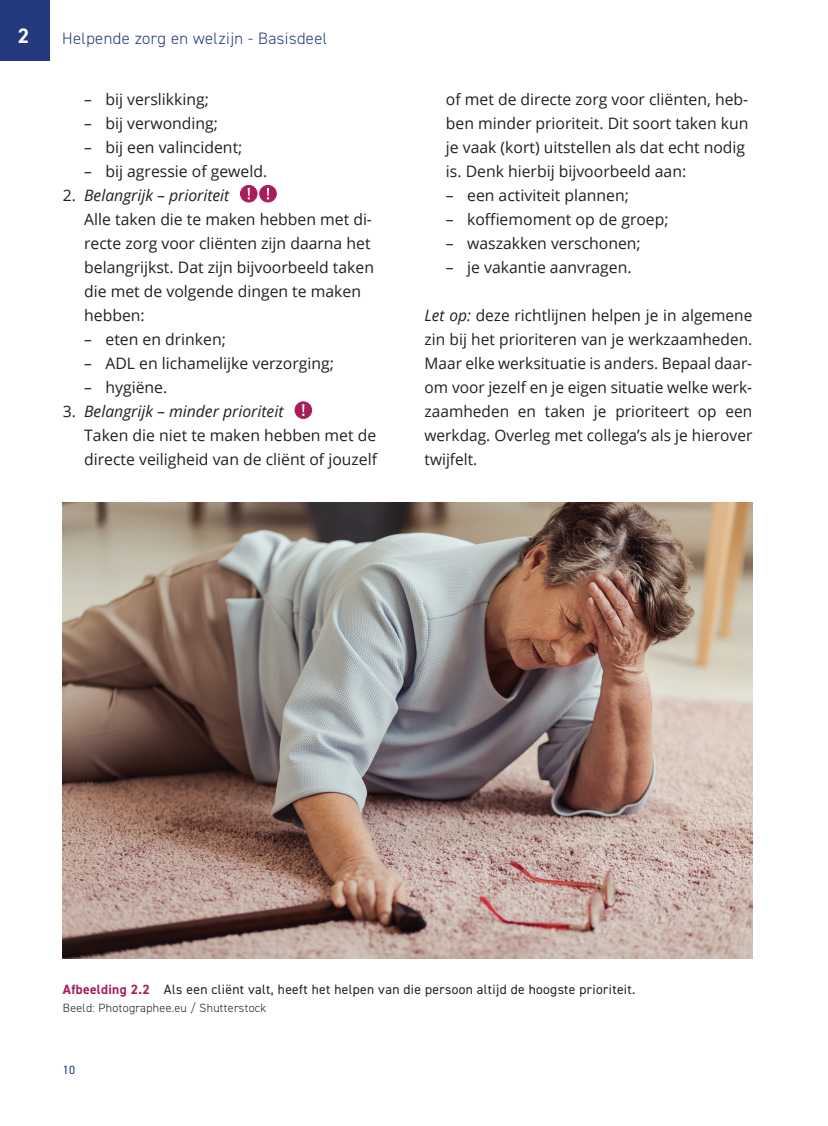
<style>
.page{position:relative;width:828px;height:1126px;background:#fff}
.page>*{position:absolute;margin:0;border:0;box-sizing:border-box;transform-origin:0 0}
.t1{font:700 21px "DIN2014";color:#fff}
.t2{font:300 16.5px "DIN2014";letter-spacing:.025em;color:#253a7e}
.t3{font:15.75px/24px "Open Sans";color:#231f20}
.t4{font:13.5px "DIN2014";letter-spacing:.025em;color:#231f20}
.t5{font:300 12px "DIN2014";letter-spacing:.025em;color:#231f20}
.t6{font:12px "DIN2014";color:#253a7e}
.s1{font-style:italic}
.s2{font-weight:700;color:#a91d5c}
</style>
<div class="page">
<div style="left:0;top:0;width:50px;height:61px;background:#253a7e"></div>
<img style="left:62px;top:502px;width:690px;height:456px">
<div style="left:240px;top:185px;width:17px;height:17px;background:#a91d5c;border-radius:50%"></div>
<div style="left:240px;top:185px;width:17px;height:17px;border:1px solid #a91d5c;border-radius:50%"></div>
<svg style="left:247px;top:188px;width:3px;height:11px"></svg>
<div style="left:260px;top:185px;width:16px;height:17px;background:#a91d5c;border-radius:50%"></div>
<div style="left:259px;top:185px;width:17px;height:17px;border:1px solid #a91d5c;border-radius:50%"></div>
<svg style="left:267px;top:188px;width:2px;height:11px"></svg>
<div style="left:295px;top:401px;width:16px;height:17px;background:#a91d5c;border-radius:50%"></div>
<div style="left:295px;top:401px;width:17px;height:17px;border:1px solid #a91d5c;border-radius:50%"></div>
<svg style="left:302px;top:404px;width:2px;height:12px"></svg>
<h1 class="t1" style="left:18px;top:22px;width:13px">2</h1>
<p class="t2" style="left:62px;top:28px;width:266px">Helpende zorg en welzijn - Basisdeel</p>
<p class="t3" style="left:84px;top:87px;width:126px">– bij verslikking;</p>
<p class="t3" style="left:84px;top:111px;width:135px">– bij verwonding;</p>
<p class="t3" style="left:84px;top:135px;width:160px">– bij een valincident;</p>
<p class="t3" style="left:84px;top:159px;width:184px">– bij agressie of geweld.</p>
<p class="t3" style="left:84px;top:183px;width:291px;text-indent:-21px">2. <span class="s1">Belangrijk – prioriteit<br></span>Alle taken die te maken hebben met di&shy;recte zorg voor cliënten zijn daarna het belangrijkst. Dat zijn bijvoorbeeld taken die met de volgende dingen te maken hebben:</p>
<p class="t3" style="left:84px;top:327px;width:143px">– eten en drinken;</p>
<p class="t3" style="left:84px;top:351px;width:251px">– ADL en lichamelijke verzorging;</p>
<p class="t3" style="left:84px;top:375px;width:85px">– hygiëne.</p>
<p class="t3" style="left:84px;top:399px;width:294px;text-indent:-21px">3. <span class="s1">Belangrijk – minder prioriteit<br></span>Taken die niet te maken hebben met de directe veiligheid van de cliënt of jouzelf</p>
<p class="t3" style="left:446px;top:87px;width:304px">of met de directe zorg voor cliënten, heb&shy;ben minder prioriteit. Dit soort taken kun je vaak (kort) uitstellen als dat echt nodig is. Denk hierbij bijvoorbeeld aan:</p>
<p class="t3" style="left:446px;top:183px;width:184px">– een activiteit plannen;</p>
<p class="t3" style="left:446px;top:207px;width:224px">– koffiemoment op de groep;</p>
<p class="t3" style="left:446px;top:231px;width:196px">– waszakken verschonen;</p>
<p class="t3" style="left:446px;top:255px;width:187px">– je vakantie aanvragen.</p>
<p class="t3" style="left:424px;top:303px;width:329px;text-align:justify"><span class="s1">Let op:</span> deze richtlijnen helpen je in algemene zin bij het prioriteren van je werkzaamheden.<br>Maar elke werksituatie is anders. Bepaal daar&shy;om voor jezelf en je eigen situatie welke werk&shy;zaamheden en taken je prioriteert op een werkdag. Overleg met collega’s als je hierover twijfelt.</p>
<p class="t4" style="left:63px;top:980px;width:573px"><span class="s2">Afbeelding 2.2</span> Als een cliënt valt, heeft het helpen van die persoon altijd de hoogste prioriteit.</p>
<p class="t5" style="left:63px;top:999px;width:205px">Beeld: Photographee.eu / Shutterstock</p>
<p class="t6" style="left:63px;top:1062px;width:14px">10</p>
</div>
